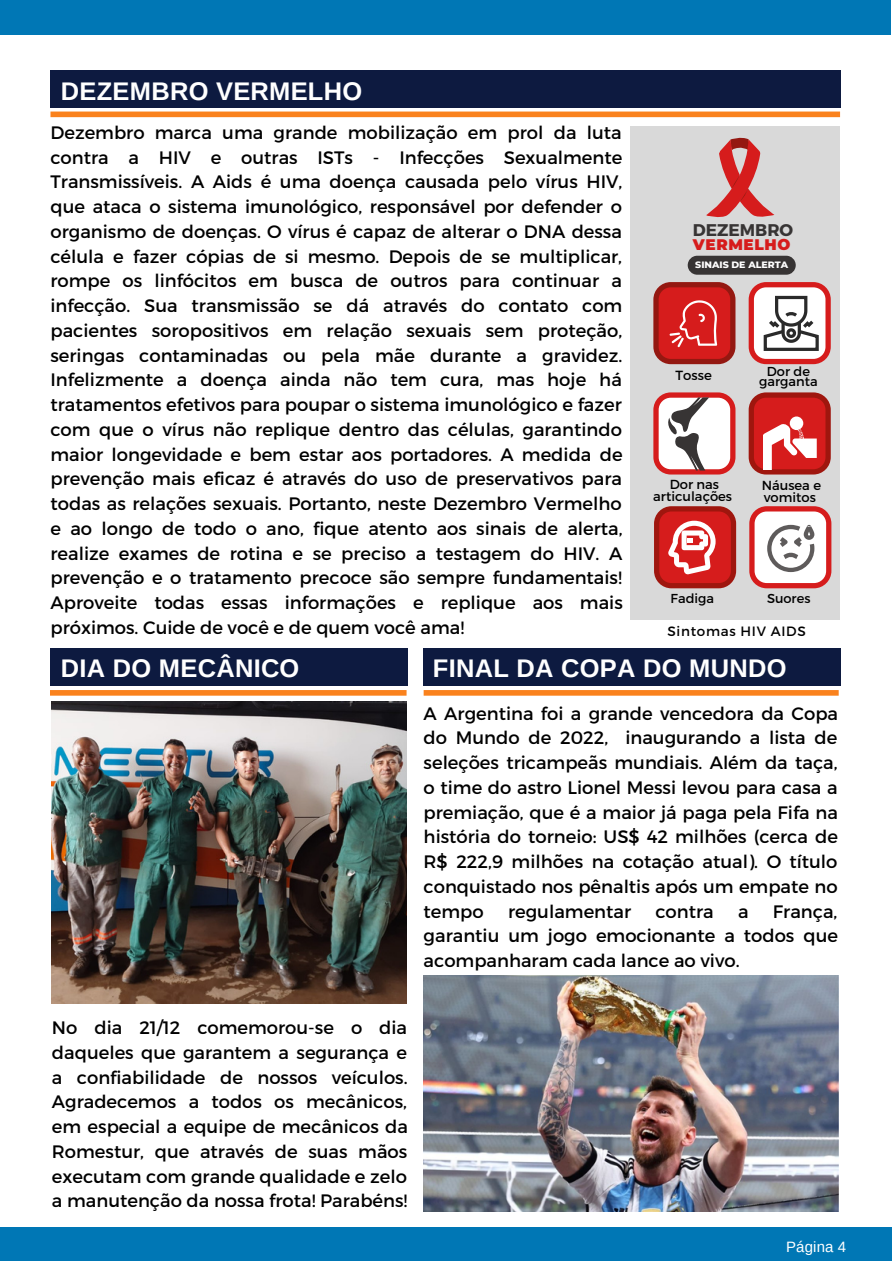
<style>
.page{position:relative;width:893px;height:1264px;background:#fff}
.page>*{position:absolute;margin:0;border:0;box-sizing:border-box;transform-origin:0 0}
.t1{font:700 25.5px "Arimo";letter-spacing:.01em;color:#fff}
.t2{font:18px/24.8px "Montserrat";color:#000;text-align:justify}
.t3{font:700 16.95px "Montserrat";color:#373434}
.t4{font:900 15.3px "Montserrat";letter-spacing:.04em;color:#d61c1c}
.t5{font:15px "Arimo";letter-spacing:.01em;color:#fff}
.t6{font:13.5px "Montserrat";letter-spacing:.05em;color:#000}
.t7{font:13.2px "Montserrat";color:#000}
.t8{font:13.05px/12px "Montserrat";color:#000;text-align:center}
.t9{font:12.9px/10.5px "Montserrat";color:#000;text-align:center}
.t10{font:800 9.45px "Montserrat";color:#fff}
</style>
<div class="page">
<div style="left:0;top:1227px;width:891px;height:33px;background:#0077b5"></div>
<div style="left:0;top:0;width:890px;height:35px;background:#0077b5"></div>
<div style="left:50px;top:111px;width:790px;height:6px;background:#fa821d"></div>
<div style="left:50px;top:70px;width:791px;height:38px;background:#0d1a40"></div>
<div style="left:50px;top:690px;width:356px;height:5px;background:#fa821d"></div>
<div style="left:50px;top:648px;width:358px;height:38px;background:#0d1a40"></div>
<img style="left:52px;top:701px;width:354px;height:302px">
<div style="left:630px;top:126px;width:209px;height:493px;background:#d9d9d9"></div>
<svg style="left:706px;top:137px;width:69px;height:81px"></svg>
<svg style="left:749px;top:506px;width:82px;height:82px;background:#e2baba"></svg>
<svg style="left:654px;top:506px;width:82px;height:82px;background:#d14847"></svg>
<svg style="left:653px;top:282px;width:82px;height:82px;background:#ca302f"></svg>
<svg style="left:748px;top:392px;width:82px;height:82px;background:#d24d4b"></svg>
<svg style="left:653px;top:392px;width:82px;height:82px;background:#d7afaf"></svg>
<svg style="left:748px;top:282px;width:82px;height:82px;background:#d4adad"></svg>
<img style="left:423px;top:975px;width:415px;height:236px">
<div style="left:687px;top:256px;width:108px;height:19px;background:#373434;border-radius:9px"></div>
<div style="left:423px;top:690px;width:415px;height:5px;background:#fa821d"></div>
<div style="left:423px;top:648px;width:417px;height:38px;background:#0d1a40"></div>
<h1 class="t1" style="left:61px;top:77px;width:303px">DEZEMBRO VERMELHO</h1>
<p class="t2" style="left:50px;top:119px;width:573px">Dezembro marca uma grande mobilização em prol da luta contra a HIV e outras ISTs - Infecções Sexualmente Transmissíveis. A Aids é uma doença causada pelo vírus HIV, que ataca o sistema imunológico, responsável por defender o organismo de doenças. O vírus é capaz de alterar o DNA dessa célula e fazer cópias de si mesmo. Depois de se multiplicar, rompe os linfócitos em busca de outros para continuar a infecção. Sua transmissão se dá através do contato com pacientes soropositivos em relação sexuais sem proteção, seringas contaminadas ou pela mãe durante a gravidez.<br>Infelizmente a doença ainda não tem cura, mas hoje há tratamentos efetivos para poupar o sistema imunológico e fazer com que o vírus não replique dentro das células, garantindo maior longevidade e bem estar aos portadores. A medida de prevenção mais eficaz é através do uso de preservativos para todas as relações sexuais. Portanto, neste Dezembro Vermelho e ao longo de todo o ano, fique atento aos sinais de alerta, realize exames de rotina e se preciso a testagem do HIV. A prevenção e o tratamento precoce são sempre fundamentais!<br>Aproveite todas essas informações e replique aos mais próximos. Cuide de você e de quem você ama!</p>
<p class="t3" style="left:692px;top:219px;width:102px">DEZEMBRO</p>
<p class="t4" style="left:693px;top:235px;width:99px">VERMELHO</p>
<p class="t10" style="left:695px;top:259px;width:94px">SINAIS DE ALERTA</p>
<p class="t7" style="left:675px;top:367px;width:38px">Tosse</p>
<p class="t9" style="left:759px;top:365px;width:60px">Dor de garganta</p>
<p class="t8" style="left:653px;top:478px;width:80px">Dor nas articulações</p>
<p class="t8" style="left:761px;top:479px;width:61px;text-align:left">Náusea e vomitos</p>
<p class="t9" style="left:670px;top:593px;width:45px">Fadiga</p>
<p class="t9" style="left:767px;top:592px;width:45px">Suores</p>
<p class="t6" style="left:667px;top:622px;width:140px">Sintomas HIV AIDS</p>
<h1 class="t1" style="left:433px;top:653px;width:355px">FINAL DA COPA DO MUNDO</h1>
<p class="t2" style="left:423px;top:700px;width:416px">A Argentina foi a grande vencedora da Copa do Mundo de 2022, inaugurando a lista de seleções tricampeãs mundiais. Além da taça, o time do astro Lionel Messi levou para casa a premiação, que é a maior já paga pela Fifa na história do torneio: US$ 42 milhões (cerca de R$ 222,9 milhões na cotação atual). O título conquistado nos pênaltis após um empate no tempo</p>
<h1 class="t1" style="left:61px;top:653px;width:240px">DIA DO MECÂNICO</h1>
<p class="t2" style="left:508px;top:898px;width:124px">regulamentar</p>
<p class="t2" style="left:655px;top:898px;width:60px">contra</p>
<p class="t2" style="left:738px;top:898px;width:12px">a</p>
<p class="t2" style="left:423px;top:898px;width:416px;text-indent:349px">França, garantiu um jogo emocionante a todos que acompanharam cada lance ao vivo.</p>
<p class="t2" style="left:52px;top:1014px;width:357px">No dia 21/12 comemorou-se o dia daqueles que garantem a segurança e a confiabilidade de nossos veículos.<br>Agradecemos a todos os mecânicos, em especial a equipe de mecânicos da Romestur, que através de suas mãos executam com grande qualidade e zelo a manutenção da nossa frota! Parabéns!</p>
<p class="t5" style="left:786px;top:1238px;width:62px">Página 4</p>
</div>
